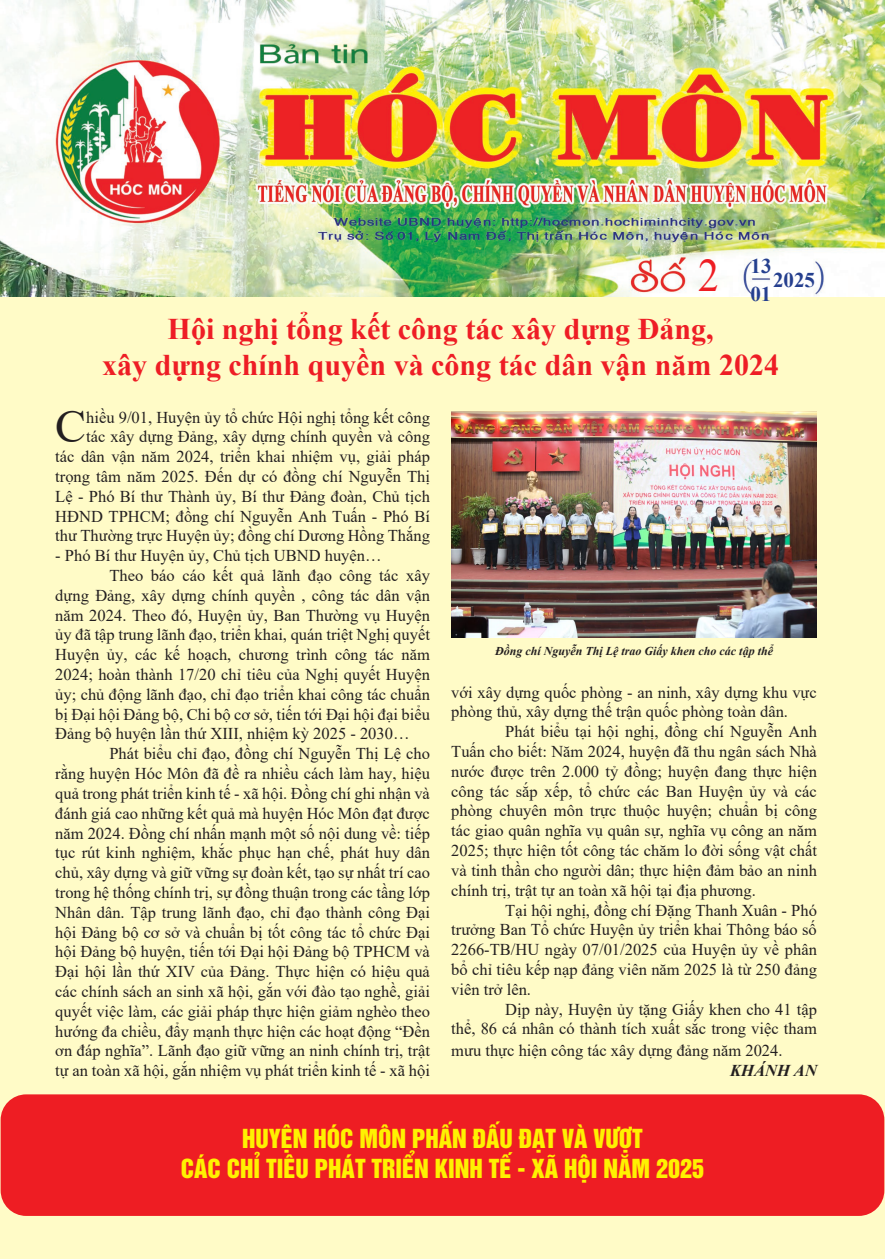
<style>
.page{position:relative;width:885px;height:1259px;background:#fff}
.page>*{position:absolute;margin:0;border:0;box-sizing:border-box;transform-origin:0 0}
.t1{font:46.5px "Times New Roman";color:#ee1d23;scale:.9 1}
.t2{font:46.35px "Times New Roman";color:#231f20}
.t3{font:700 30px "Times New Roman";color:#ee1d25}
.t4{font:24px "UTM Helvet Ins";color:#fff101}
.t5{font:700 21px "Times New Roman";color:#253f8e}
.t6{font:700 21px "Times New Roman";color:#25408f}
.t7{font:16.5px/19.8px "Times New Roman";color:#231f20;text-align:justify}
.t8{font:italic 700 16.5px "Times New Roman";color:#231f20}
.t9{font:italic 700 12px "Times New Roman";color:#231f20}
</style>
<div class="page">
<div style="left:0;top:0;width:884px;height:1259px;background:#fffbc7"></div>
<div style="left:1px;top:1094px;width:883px;height:122px;background:#ee1d23;border-radius:26px"></div>
<img style="left:0;top:1px;width:884px;height:295px">
<img style="left:451px;top:411px;width:365px;height:226px">
<p class="t1" style="left:698px;top:242px;width:25px">2</p>
<p class="t6" style="left:750px;top:251px;width:22px">13</p>
<p class="t5" style="left:773px;top:265px;width:43px">2025</p>
<p class="t5" style="left:750px;top:278px;width:22px">01</p>
<p class="t3" style="left:168px;top:307px;width:547px">Hội nghị tổng kết công tác xây dựng Đảng,</p>
<p class="t3" style="left:102px;top:343px;width:678px">xây dựng chính quyền và công tác dân vận năm 2024</p>
<p class="t7" style="left:55px;top:406px;width:376px;text-align:right">hiều 9/01, Huyện ủy tổ chức Hội nghị tổng kết công<br>tác xây dựng Đảng, xây dựng chính quyền và công<br>tác dân vận năm 2024, triển khai nhiệm vụ, giải pháp trọng tâm năm 2025. Đến dự có đồng chí Nguyễn Thị Lệ - Phó Bí thư Thành ủy, Bí thư Đảng đoàn, Chủ tịch HĐND TPHCM; đồng chí Nguyễn Anh Tuấn - Phó Bí thư Thường trực Huyện ủy; đồng chí Dương Hồng Thắng</p>
<p class="t7" style="left:55px;top:545px;width:328px">- Phó Bí thư Huyện ủy, Chủ tịch UBND huyện…</p>
<p class="t7" style="left:55px;top:565px;width:376px;text-indent:54px">Theo báo cáo kết quả lãnh đạo công tác xây dựng Đảng, xây dựng chính quyền , công tác dân vận năm 2024. Theo đó, Huyện ủy, Ban Thường vụ Huyện ủy đã tập trung lãnh đạo, triển khai, quán triệt Nghị quyết Huyện ủy, các kế hoạch, chương trình công tác năm 2024; hoàn thành 17/20 chỉ tiêu của Nghị quyết Huyện ủy; chủ động lãnh đạo, chỉ đạo triển khai công tác chuẩn bị Đại hội Đảng bộ, Chi bộ cơ sở, tiến tới Đại hội đại biểu Đảng bộ huyện lần thứ XIII, nhiệm kỳ 2025 - 2030…</p>
<p class="t7" style="left:55px;top:743px;width:376px;text-indent:54px">Phát biểu chỉ đạo, đồng chí Nguyễn Thị Lệ cho rằng huyện Hóc Môn đã đề ra nhiều cách làm hay, hiệu quả trong phát triển kinh tế - xã hội. Đồng chí ghi nhận và đánh giá cao những kết quả mà huyện Hóc Môn đạt được năm 2024. Đồng chí nhấn mạnh một số nội dung về: tiếp tục rút kinh nghiệm, khắc phục hạn chế, phát huy dân chủ, xây dựng và giữ vững sự đoàn kết, tạo sự nhất trí cao trong hệ thống chính trị, sự đồng thuận trong các tầng lớp Nhân dân. Tập trung lãnh đạo, chỉ đạo thành công Đại hội Đảng bộ cơ sở và chuẩn bị tốt công tác tổ chức Đại hội Đảng bộ huyện, tiến tới Đại hội Đảng bộ TPHCM và Đại hội lần thứ XIV của Đảng. Thực hiện có hiệu quả các chính sách an sinh xã hội, gắn với đào tạo nghề, giải quyết việc làm, các giải pháp thực hiện giảm nghèo theo hướng đa chiều, đẩy mạnh thực hiện các hoạt động “Đền ơn đáp nghĩa”. Lãnh đạo giữ vững an ninh chính trị, trật tự an toàn xã hội, gắn nhiệm vụ phát triển kinh tế - xã hội</p>
<p class="t2" style="left:55px;top:394px;width:32px">C</p>
<p class="t9" style="left:495px;top:642px;width:279px">Đồng chí Nguyễn Thị Lệ trao Giấy khen cho các tập thể</p>
<p class="t7" style="left:451px;top:681px;width:367px">với xây dựng quốc phòng - an ninh, xây dựng khu vực phòng thủ, xây dựng thế trận quốc phòng toàn dân.</p>
<p class="t7" style="left:451px;top:721px;width:367px;text-indent:54px">Phát biểu tại hội nghị, đồng chí Nguyễn Anh Tuấn cho biết: Năm 2024, huyện đã thu ngân sách Nhà nước được trên 2.000 tỷ đồng; huyện đang thực hiện công tác sắp xếp, tổ chức các Ban Huyện ủy và các phòng chuyên môn trực thuộc huyện; chuẩn bị công tác giao quân nghĩa vụ quân sự, nghĩa vụ công an năm 2025; thực hiện tốt công tác chăm lo đời sống vật chất và tinh thần cho người dân; thực hiện đảm bảo an ninh chính trị, trật tự an toàn xã hội tại địa phương.</p>
<p class="t7" style="left:451px;top:899px;width:367px;text-indent:54px">Tại hội nghị, đồng chí Đặng Thanh Xuân - Phó trưởng Ban Tổ chức Huyện ủy triển khai Thông báo số 2266-TB/HU ngày 07/01/2025 của Huyện ủy về phân bổ chỉ tiêu kếp nạp đảng viên năm 2025 là từ 250 đảng viên trở lên.</p>
<p class="t7" style="left:451px;top:998px;width:367px;text-align:right">Dịp này, Huyện ủy tặng Giấy khen cho 41 tập<br>thể, 86 cá nhân có thành tích xuất sắc trong việc tham</p>
<p class="t7" style="left:451px;top:1040px;width:333px">mưu thực hiện công tác xây dựng đảng năm 2024.</p>
<p class="t8" style="left:730px;top:1058px;width:88px">KHÁNH AN</p>
<p class="t4" style="left:242px;top:1119px;width:402px">HUYỆN HÓC MÔN PHẤN ĐẤU ĐẠT VÀ VƯỢT</p>
<p class="t4" style="left:181px;top:1149px;width:524px">CÁC CHỈ TIÊU PHÁT TRIỂN KINH TẾ - XÃ HỘI NĂM 2025</p>
</div>
